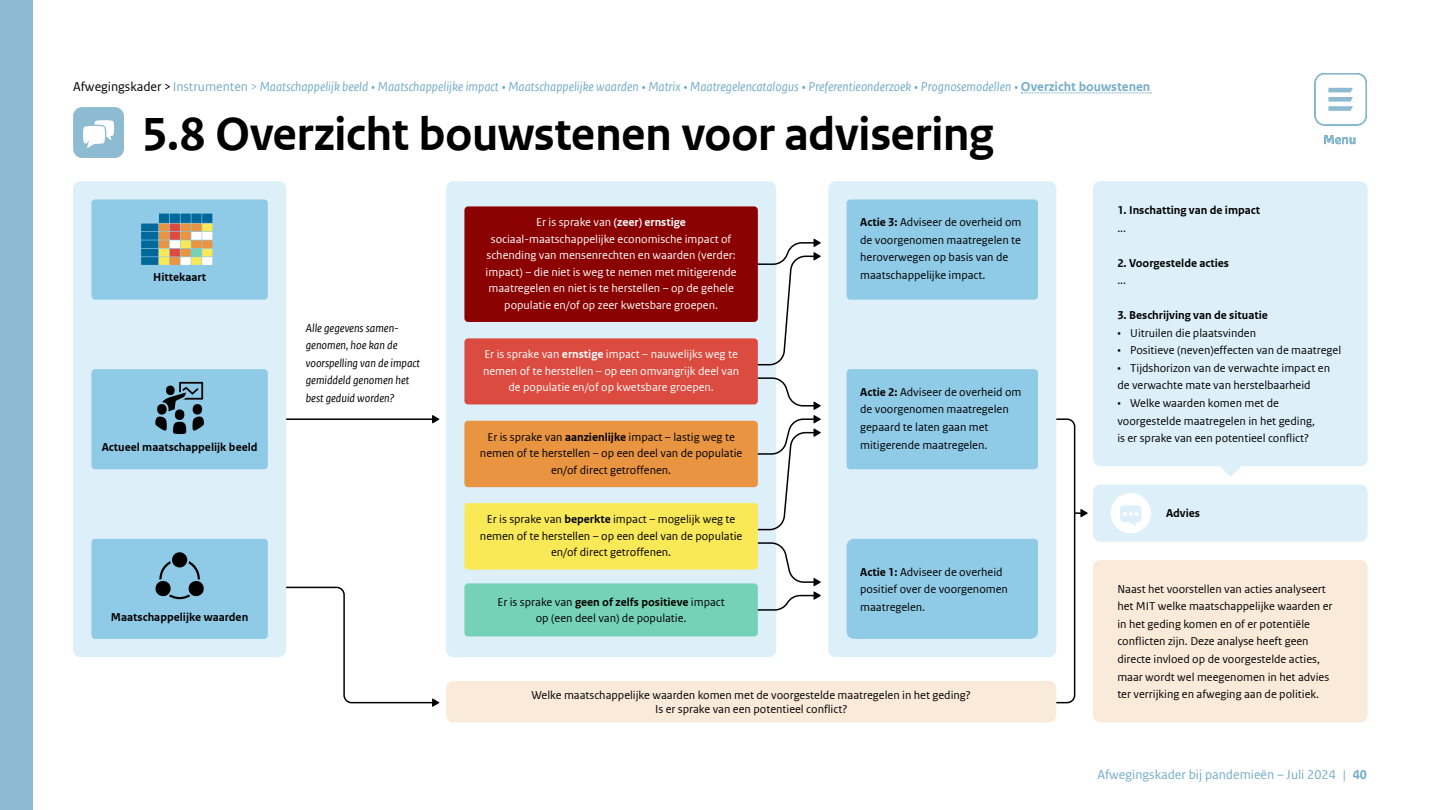
<style>
.page{position:relative;width:1440px;height:810px;background:#fff}
.page>*{position:absolute;margin:0;border:0;box-sizing:border-box;transform-origin:0 0}
.Head_2_AF{font:700 48.75px "Rijksoverheid Sans Web Text";letter-spacing:-.015em;color:#000}
.t1{font:italic 13.5px "Rijksoverheid Sans Web Text";color:#73acc8}
.t2{font:13.5px "Rijksoverheid Sans Web Text";color:#73acc8}
.t3{font:12px/17.5px "Rijksoverheid Sans Web Text";color:#000}
.t4{font:12px/16.5px "Rijksoverheid Sans Web Text";color:#fff;text-align:center}
.t5{font:700 12px/17.5px "Rijksoverheid Sans Web Text";color:#000}
.t6{font:italic 12px/17.5px "Rijksoverheid Sans Web Text";color:#000}
.s1{font-style:normal;color:#000}
.s2{font-style:normal}
.s3{font-weight:700;font-style:normal}
.s4{font-weight:700}
.s5{font-weight:400}
</style>
<div class="page">
<div style="left:0;top:0;width:33px;height:810px;background:#8dbbd2"></div>
<svg style="left:165px;top:84px;width:5px;height:6px"></svg>
<svg style="left:251px;top:84px;width:5px;height:6px"></svg>
<svg style="left:1015px;top:86px;width:136px;height:8px"></svg>
<div style="left:73px;top:107px;width:51px;height:51px;background:#8dbbd2;border-radius:9px"></div>
<svg style="left:83px;top:120px;width:31px;height:28px"></svg>
<div style="left:446px;top:681px;width:610px;height:41px;background:#faead9;border-radius:8px"></div>
<div style="left:446px;top:181px;width:330px;height:476px;background:#ddeff8;border-radius:8px"></div>
<div style="left:464px;top:206px;width:294px;height:116px;background:#8b0000;border-radius:4px"></div>
<div style="left:464px;top:338px;width:294px;height:66px;background:#db4b40;border-radius:4px"></div>
<div style="left:464px;top:421px;width:294px;height:66px;background:#e99440;border-radius:4px"></div>
<div style="left:464px;top:503px;width:294px;height:67px;background:#fae956;border-radius:4px"></div>
<div style="left:464px;top:583px;width:294px;height:53px;background:#76d2b6;border-radius:4px"></div>
<div style="left:1093px;top:181px;width:275px;height:285px;background:#ddeff8;border-radius:8px"></div>
<div style="left:1093px;top:485px;width:275px;height:57px;background:#ddeff8;border-radius:8px"></div>
<div style="left:1093px;top:560px;width:275px;height:162px;background:#faead9;border-radius:8px"></div>
<div style="left:828px;top:181px;width:228px;height:476px;background:#ddeff8;border-radius:8px"></div>
<div style="left:847px;top:539px;width:191px;height:100px;background:#8fcae7"></div>
<div style="left:847px;top:369px;width:191px;height:100px;background:#8fcae7;border-radius:4px"></div>
<div style="left:847px;top:200px;width:191px;height:100px;background:#8fcae7;border-radius:4px"></div>
<div style="left:73px;top:181px;width:213px;height:476px;background:#ddeff8;border-radius:8px"></div>
<div style="left:91px;top:539px;width:177px;height:100px;background:#8fcae7;border-radius:4px"></div>
<div style="left:91px;top:369px;width:177px;height:100px;background:#8fcae7;border-radius:4px"></div>
<div style="left:91px;top:200px;width:177px;height:100px;background:#8fcae7;border-radius:4px"></div>
<hr style="left:286px;top:418px;width:148px;height:2px;background:#000">
<svg style="left:432px;top:415px;width:7px;height:8px"></svg>
<svg style="left:1055px;top:418px;width:33px;height:286px"></svg>
<svg style="left:1220px;top:466px;width:21px;height:11px"></svg>
<svg style="left:155px;top:382px;width:49px;height:52px"></svg>
<div style="left:166px;top:386px;width:9px;height:9px;background:#000;border-radius:50%"></div>
<div style="left:1111px;top:493px;width:40px;height:40px;background:#fff;border-radius:50%"></div>
<svg style="left:1120px;top:505px;width:22px;height:21px"></svg>
<div style="left:159px;top:559px;width:41px;height:40px;border:2px solid #000;border-radius:50%"></div>
<svg style="left:170px;top:550px;width:19px;height:19px"></svg>
<div style="left:172px;top:552px;width:15px;height:15px;background:#000;border-radius:50%"></div>
<svg style="left:155px;top:578px;width:19px;height:21px"></svg>
<svg style="left:185px;top:578px;width:19px;height:21px"></svg>
<svg style="left:285px;top:586px;width:154px;height:121px"></svg>
<svg style="left:756px;top:542px;width:65px;height:69px"></svg>
<svg style="left:756px;top:377px;width:65px;height:154px"></svg>
<svg style="left:756px;top:239px;width:65px;height:127px"></svg>
<div style="left:141px;top:224px;width:17px;height:7px;background:#01689b"></div>
<div style="left:141px;top:232px;width:17px;height:8px;background:#01689b"></div>
<div style="left:141px;top:240px;width:17px;height:8px;background:#01689b"></div>
<div style="left:141px;top:249px;width:17px;height:8px;background:#01689b"></div>
<div style="left:141px;top:257px;width:17px;height:8px;background:#01689b"></div>
<div style="left:159px;top:214px;width:10px;height:9px;background:#01689b"></div>
<div style="left:170px;top:214px;width:10px;height:9px;background:#01689b"></div>
<div style="left:181px;top:214px;width:10px;height:9px;background:#01689b"></div>
<div style="left:191px;top:214px;width:11px;height:9px;background:#01689b"></div>
<div style="left:202px;top:214px;width:10px;height:9px;background:#01689b"></div>
<div style="left:159px;top:224px;width:10px;height:7px;background:#e99440"></div>
<div style="left:170px;top:224px;width:10px;height:7px;background:#db4b40"></div>
<div style="left:181px;top:224px;width:10px;height:7px;background:#e99440"></div>
<div style="left:191px;top:224px;width:11px;height:7px;background:#e99440"></div>
<div style="left:202px;top:224px;width:10px;height:7px;background:#fae956"></div>
<div style="left:159px;top:232px;width:10px;height:8px;background:#e99440"></div>
<div style="left:170px;top:232px;width:10px;height:8px;background:#db4b40"></div>
<div style="left:181px;top:232px;width:10px;height:8px;background:#e99440"></div>
<div style="left:191px;top:232px;width:11px;height:8px;background:#fff"></div>
<div style="left:202px;top:232px;width:10px;height:8px;background:#fff"></div>
<div style="left:159px;top:240px;width:10px;height:8px;background:#e99440"></div>
<div style="left:170px;top:240px;width:10px;height:8px;background:#fff"></div>
<div style="left:181px;top:240px;width:10px;height:8px;background:#fae956"></div>
<div style="left:191px;top:240px;width:11px;height:8px;background:#e99440"></div>
<div style="left:202px;top:240px;width:10px;height:8px;background:#e99440"></div>
<div style="left:159px;top:249px;width:10px;height:8px;background:#fae956"></div>
<div style="left:170px;top:249px;width:10px;height:8px;background:#db4b40"></div>
<div style="left:181px;top:249px;width:10px;height:8px;background:#e99440"></div>
<div style="left:191px;top:249px;width:11px;height:8px;background:#76d2b6"></div>
<div style="left:202px;top:249px;width:10px;height:8px;background:#fae956"></div>
<div style="left:159px;top:257px;width:10px;height:8px;background:#fae956"></div>
<div style="left:170px;top:257px;width:10px;height:8px;background:#e99440"></div>
<div style="left:181px;top:257px;width:10px;height:8px;background:#fff"></div>
<div style="left:191px;top:257px;width:11px;height:8px;background:#fae956"></div>
<div style="left:202px;top:257px;width:10px;height:8px;background:#fff"></div>
<svg style="left:1328px;top:88px;width:25px;height:23px"></svg>
<div style="left:1315px;top:73px;width:52px;height:52px;border:2px solid #8dbbd2;border-radius:9px"></div>
<svg style="left:1324px;top:135px;width:31px;height:9px"></svg>
<p class="t1" style="left:73px;top:79px;width:1079px"><span class="s1">Afwegingskader</span> <span class="s2">Instrumenten</span> Maatschappelijk beeld Maatschappelijke impact Maatschappelijke waarden Matrix Maatregelencatalogus Preferentieonderzoek Prognosemodellen <span class="s3">Overzicht bouwstenen</span></p>
<h2 class="Head_2_AF" style="left:142px;top:107px;width:853px">5.8 Overzicht bouwstenen voor advisering</h2>
<p class="t5" style="left:153px;top:269px;width:54px">Hittekaart</p>
<p class="t5" style="left:102px;top:438px;width:157px">Actueel maatschappelijk beeld</p>
<p class="t6" style="left:306px;top:319px;width:116px">Alle gegevens samen&shy;genomen, hoe kan de voorspelling van de impact gemiddeld genomen het best geduid worden?</p>
<p class="t5" style="left:111px;top:608px;width:139px">Maatschappelijke waarden</p>
<p class="t4" style="left:486px;top:214px;width:253px">Er is sprake van <span class="s4">(zeer) ernstige </span>sociaal-maatschappelijke economische impact of schending van mensenrechten en waarden (verder: impact) – die niet is weg te nemen met mitigerende maatregelen en niet is te herstellen – op de gehele populatie en/of op zeer kwetsbare groepen.</p>
<p class="t4" style="left:483px;top:346px;width:258px">Er is sprake van <span class="s4">ernstige</span> impact – nauwelijks weg te nemen of te herstellen – op een omvangrijk deel van de populatie en/of op kwetsbare groepen.</p>
<p class="t3" style="left:480px;top:428px;width:264px;line-height:16.5px;text-align:center">Er is sprake van <span class="s4">aanzienlijke</span> impact – lastig weg te nemen of te herstellen – op een deel van de populatie en/of direct getroffenen.</p>
<p class="t3" style="left:480px;top:511px;width:264px;line-height:16.5px;text-align:center">Er is sprake van <span class="s4">beperkte</span> impact – mogelijk weg te nemen of te herstellen – op een deel van de populatie en/of direct getroffenen.</p>
<p class="t3" style="left:497px;top:593px;width:229px;line-height:16.5px;text-align:center">Er is sprake van <span class="s4">geen of zelfs positieve</span> impact op (een deel van) de populatie.</p>
<p class="t3" style="left:860px;top:214px;width:163px"><span class="s4">Actie 3:</span> Adviseer de overheid om de voorgenomen maatregelen te heroverwegen op basis van de maatschappelijke impact.</p>
<p class="t3" style="left:860px;top:383px;width:163px"><span class="s4">Actie 2:</span> Adviseer de overheid om de voorgenomen maatregelen gepaard te laten gaan met mitigerende maatregelen.</p>
<p class="t3" style="left:860px;top:563px;width:149px"><span class="s4">Actie 1:</span> Adviseer de overheid positief over de voorgenomen maatregelen.</p>
<p class="t3" style="left:532px;top:688px;width:441px;line-height:13.5px;text-align:center">Welke maatschappelijke waarden komen met de voorgestelde maatregelen in het geding?<br>Is er sprake van een potentieel conflict?</p>
<p class="t5" style="left:1117px;top:201px;width:144px">1. Inschatting van de impact <span class="s5">...</span></p>
<p class="t5" style="left:1117px;top:254px;width:113px">2. Voorgestelde acties <span class="s5">...</span></p>
<p class="t5" style="left:1117px;top:307px;width:152px">3. Beschrijving van de situatie</p>
<p class="t3" style="left:1117px;top:324px;width:140px">• Uitruilen die plaatsvinden</p>
<p class="t3" style="left:1117px;top:342px;width:225px">• Positieve (neven)effecten van de maatregel</p>
<p class="t3" style="left:1117px;top:359px;width:214px">• Tijdshorizon van de verwachte impact en de verwachte mate van herstelbaarheid</p>
<p class="t3" style="left:1117px;top:394px;width:199px">• Welke waarden komen met de voorgestelde maatregelen in het geding, is er sprake van een potentieel conflict?</p>
<p class="t5" style="left:1166px;top:505px;width:36px">Advies</p>
<p class="t3" style="left:1117px;top:580px;width:217px">Naast het voorstellen van acties analyseert het MIT welke maatschappelijke waarden er in het geding komen en of er potentiële conflicten zijn. Deze analyse heeft geen directe invloed op de voorgestelde acties, maar wordt wel meegenomen in het advies ter verrijking en afweging aan de politiek.</p>
<p class="t2" style="left:1097px;top:767px;width:271px">Afwegingskader bij pandemieën – Juli 2024 | <span class="s4">40</span></p>
</div>
